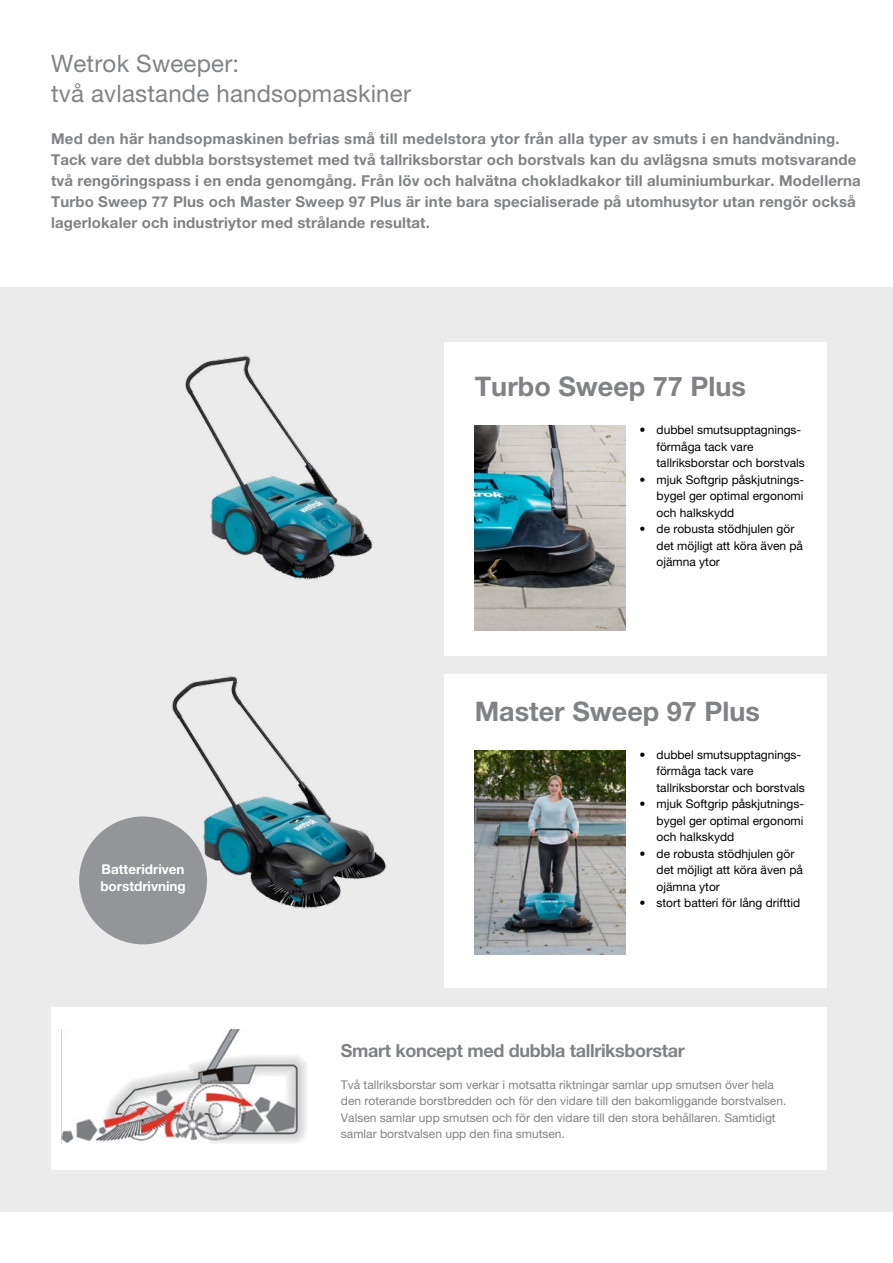
<style>
.page{position:relative;width:893px;height:1263px;background:#fff}
.page>*{position:absolute;margin:0;border:0;box-sizing:border-box;transform-origin:0 0}
.t1{font:700 27px "Helvetica Neue LT Pro";color:#808285}
.t2{font:24px/30px "Helvetica Neue LT Pro";letter-spacing:.01em;color:#808285}
.t3{font:700 18px "Helvetica Neue LT Pro";letter-spacing:-.02em;color:#808285}
.t4{font:700 15px/21px "Helvetica Neue LT Pro";letter-spacing:.01em;color:#808285}
.t5{font:700 13.5px/16.2px "Helvetica Neue LT Pro";color:#fff}
.t6{font:12px/16.5px "Helvetica Neue LT Pro";color:#000}
.t7{font:12px/16.5px "Helvetica Neue LT Pro";color:#808285}
</style>
<div class="page">
<div style="left:0;top:287px;width:893px;height:925px;background:#ebebec"></div>
<div style="left:444px;top:342px;width:383px;height:313px;background:#fff"></div>
<div style="left:444px;top:674px;width:383px;height:313px;background:#fff"></div>
<img style="left:475px;top:426px;width:150px;height:204px">
<img style="left:475px;top:750px;width:150px;height:204px">
<div style="left:51px;top:1008px;width:776px;height:162px;background:#fff"></div>
<div style="left:79px;top:816px;width:128px;height:128px;background:#939598;border-radius:50%"></div>
<img style="left:185px;top:355px;width:188px;height:225px">
<img style="left:153px;top:676px;width:234px;height:241px">
<img style="left:62px;top:1029px;width:245px;height:115px">
<h2 class="t2" style="left:51px;top:48px;width:361px">Wetrok Sweeper:<br>två avlastande handsopmaskiner</h2>
<p class="t4" style="left:51px;top:128px;width:811px">Med den här handsopmaskinen befrias små till medelstora ytor från alla typer av smuts i en handvändning.<br>Tack vare det dubbla borstsystemet med två tallriksborstar och borstvals kan du avlägsna smuts motsvarande två rengöringspass i en enda genomgång. Från löv och halvätna chokladkakor till aluminiumburkar. Modellerna Turbo Sweep 77 Plus och Master Sweep 97 Plus är inte bara specialiserade på utomhusytor utan rengör också lagerlokaler och industriytor med strålande resultat.</p>
<h1 class="t1" style="left:475px;top:370px;width:273px">Turbo Sweep 77 Plus</h1>
<p class="t6" style="left:656px;top:422px;width:150px;text-indent:-17px">• dubbel smutsupptagnings&shy;förmåga tack vare tallriksborstar och borstvals</p>
<p class="t6" style="left:656px;top:471px;width:149px;text-align:justify;text-indent:-17px">• mjuk Softgrip påskjutnings&shy;bygel ger optimal ergonomi och halkskydd</p>
<p class="t6" style="left:656px;top:521px;width:148px;text-indent:-17px">• de robusta stödhjulen gör det möjligt att köra även på ojämna ytor</p>
<p class="t5" style="left:100px;top:861px;width:87px">Batteridriven borstdrivning</p>
<h1 class="t1" style="left:475px;top:694px;width:287px">Master Sweep 97 Plus</h1>
<p class="t6" style="left:656px;top:746px;width:150px;text-indent:-17px">• dubbel smutsupptagnings&shy;förmåga tack vare tallriksborstar och borstvals</p>
<p class="t6" style="left:656px;top:795px;width:149px;text-align:justify;text-indent:-17px">• mjuk Softgrip påskjutnings&shy;bygel ger optimal ergonomi och halkskydd</p>
<p class="t6" style="left:656px;top:845px;width:148px;text-indent:-17px">• de robusta stödhjulen gör det möjligt att köra även på ojämna ytor</p>
<p class="t6" style="left:639px;top:894px;width:162px">• stort batteri för lång drifttid</p>
<p class="t3" style="left:341px;top:1039px;width:345px">Smart koncept med dubbla tallriksborstar</p>
<p class="t7" style="left:341px;top:1076px;width:447px">Två tallriksborstar som verkar i motsatta riktningar samlar upp smutsen över hela den roterande borstbredden och för den vidare till den bakomliggande borstvalsen.<br>Valsen samlar upp smutsen och för den vidare till den stora behållaren. Samtidigt samlar borstvalsen upp den fina smutsen.</p>
</div>
